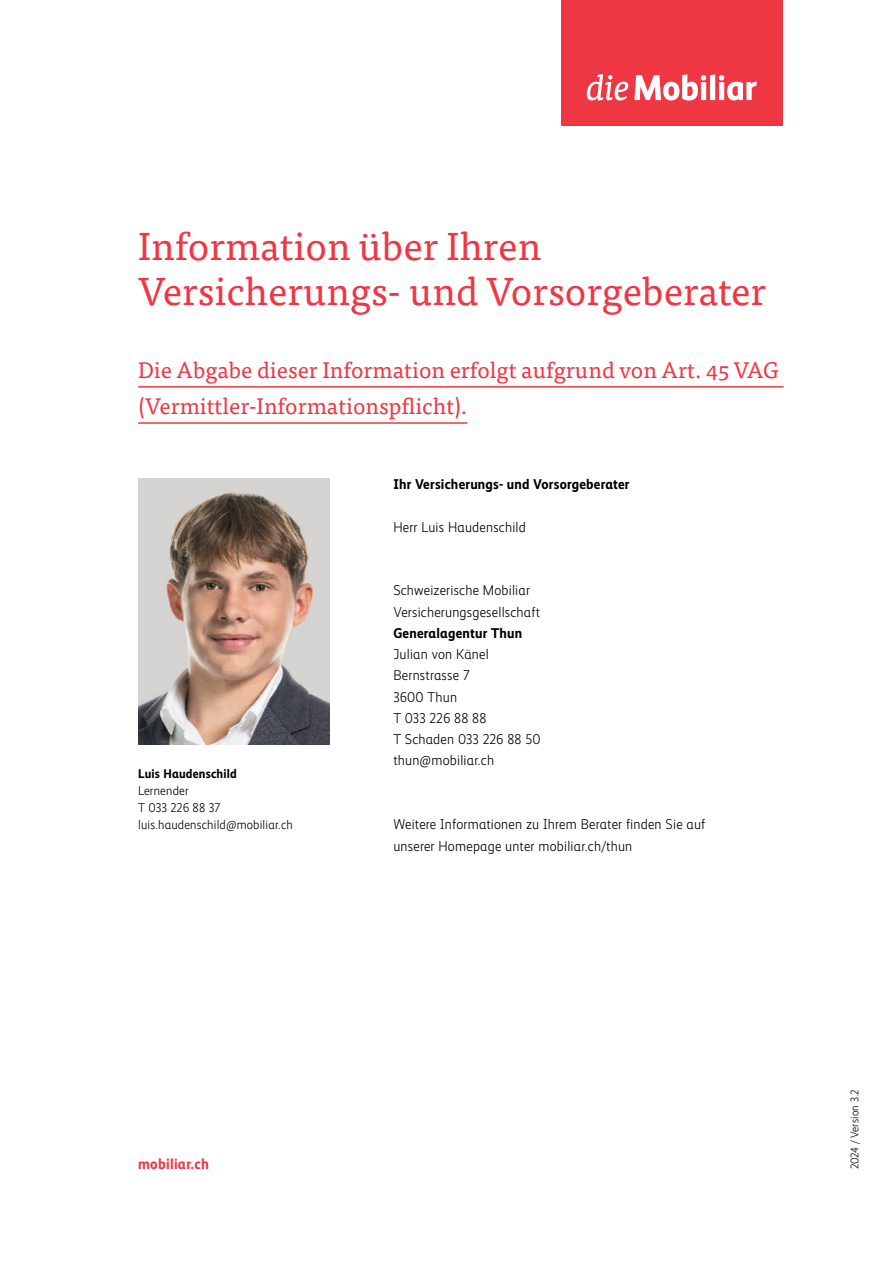
<style>
.page{position:relative;width:893px;height:1263px;background:#fff}
.page>*{position:absolute;margin:0;border:0;box-sizing:border-box;transform-origin:0 0}
.subheadline-1{font:39px/44.7px "Tisa Pro";color:#ef3744}
.Lead_Unterstrichen_1{font:22.5px/36.2px "Tisa Pro";color:#ef3744}
.t1{font:700 15px "Mobiliar Realist";letter-spacing:.015em;color:#ef3744}
.Adresse{font:300 14.25px/21.3px "Mobiliar Realist";letter-spacing:.015em;color:#000}
.paragraph_aftersubhe{font:300 14.25px/21.3px "Mobiliar Realist";letter-spacing:.015em;color:#000}
.subheadline-2{font:700 14.25px "Mobiliar Realist";letter-spacing:.015em;color:#000}
.paragraph_01{font:300 14.25px "Mobiliar Realist";letter-spacing:.015em;color:#000}
.Standort{font:700 14.25px "Mobiliar Realist";letter-spacing:.015em;color:#000}
.Email{font:300 14.25px "Mobiliar Realist";letter-spacing:.015em;color:#000}
.paragraph_02{font:300 12.75px "Mobiliar Realist";letter-spacing:.015em;color:#000}
.paragraph_02-2{font:700 12.75px "Mobiliar Realist";letter-spacing:.015em;color:#000}
.paragraph{font:300 11.25px "Mobiliar Realist";letter-spacing:.015em;color:#000}
</style>
<div class="page">
<hr style="left:138px;top:386px;width:646px;height:2px;background:#ef3744">
<hr style="left:138px;top:422px;width:329px;height:2px;background:#ef3744">
<img style="left:138px;top:479px;width:192px;height:265px">
<div style="left:561px;top:0;width:221px;height:125px;background:#ef3744"></div>
<svg style="left:587px;top:74px;width:41px;height:26px"></svg>
<svg style="left:634px;top:74px;width:123px;height:27px"></svg>
<p class="subheadline-1" style="left:138px;top:222px;width:629px">Information über Ihren<br>Versicherungs- und Vorsorgeberater</p>
<p class="Lead_Unterstrichen_1" style="left:138px;top:351px;width:642px">Die Abgabe dieser Information erfolgt aufgrund von Art. 45 VAG (Vermittler-Informationspflicht).</p>
<p class="subheadline-2" style="left:393px;top:476px;width:238px">Ihr Versicherungs- und Vorsorgeberater</p>
<p class="paragraph_02-2" style="left:138px;top:766px;width:100px">Luis Haudenschild</p>
<p class="paragraph_02" style="left:138px;top:784px;width:52px">Lernender</p>
<p class="paragraph_02" style="left:138px;top:801px;width:84px">T 033 226 88 37</p>
<p class="paragraph_02" style="left:138px;top:818px;width:156px">luis.haudenschild@mobiliar.ch</p>
<p class="paragraph_01" style="left:393px;top:519px;width:134px">Herr Luis Haudenschild</p>
<p class="Adresse" style="left:393px;top:580px;width:148px">Schweizerische Mobiliar<br>Versicherungsgesellschaft</p>
<p class="Standort" style="left:393px;top:625px;width:130px">Generalagentur Thun</p>
<p class="Adresse" style="left:393px;top:644px;width:97px">Julian von Känel</p>
<p class="Adresse" style="left:393px;top:665px;width:78px">Bernstrasse 7</p>
<p class="Adresse" style="left:393px;top:686px;width:65px">3600 Thun</p>
<p class="Adresse" style="left:393px;top:708px;width:95px">T 033 226 88 88</p>
<p class="Adresse" style="left:393px;top:729px;width:149px">T Schaden 033 226 88 50</p>
<p class="Email" style="left:393px;top:753px;width:102px">thun@mobiliar.ch</p>
<p class="paragraph_aftersubhe" style="left:393px;top:814px;width:313px">Weitere Informationen zu Ihrem Berater finden Sie auf unserer Homepage unter mobiliar.ch/thun</p>
<p class="t1" style="left:138px;top:1155px;width:72px">mobiliar.ch</p>
<p class="paragraph" style="left:848px;top:1169px;width:82px;rotate:-90deg">2024 / Version 3.2</p>
</div>
